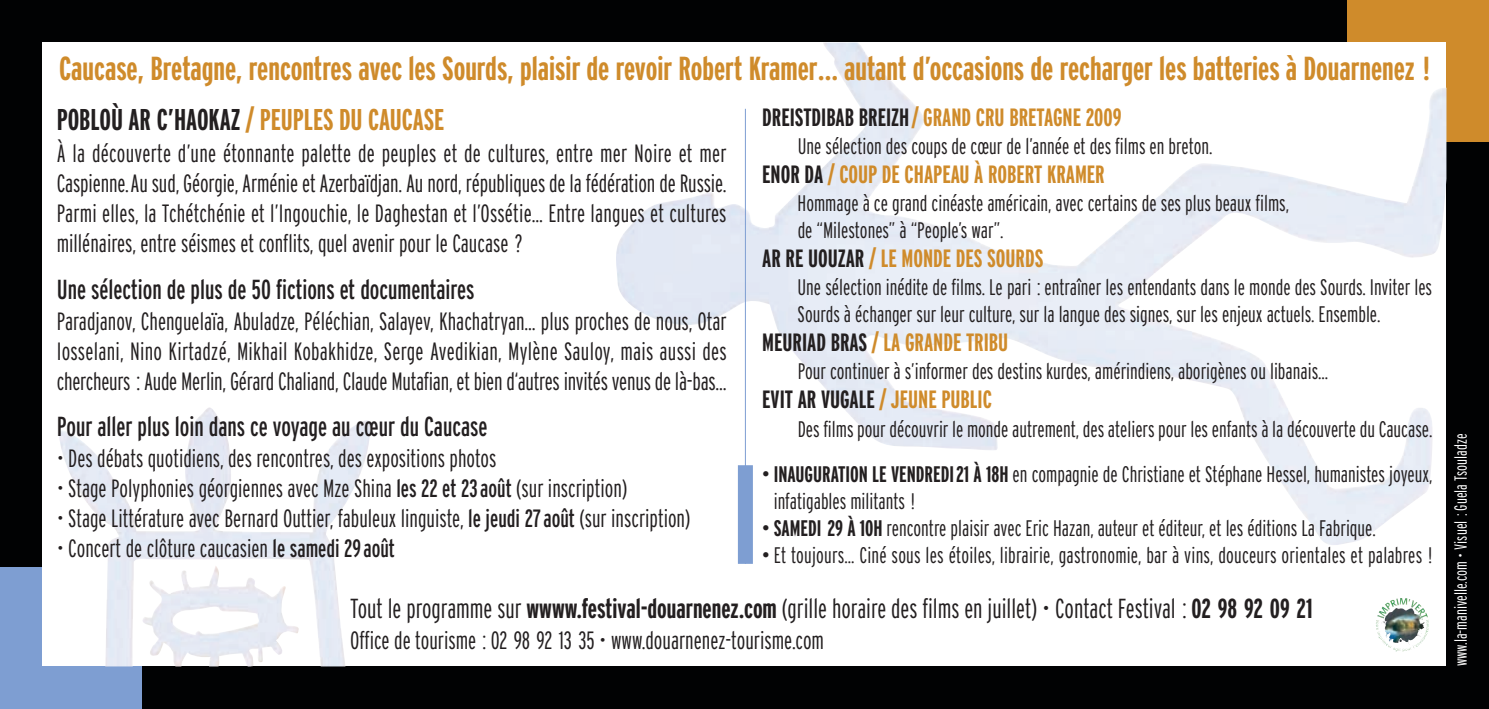
<style>
.page{position:relative;width:1489px;height:709px;background:#fff}
.page>*{position:absolute;margin:0;border:0;box-sizing:border-box;transform-origin:0 0}
.t1{font:700 extra-condensed 33.25px "Interstate";color:#cf8b2b}
.t2{font:700 extra-condensed 30px "Interstate";color:#cf8b2b}
.t3{font:300 extra-condensed 27.5px "Interstate";color:#231f20}
.t4{font:extra-condensed 27.5px "Interstate";color:#231f20}
.t5{font:300 extra-condensed 25px/30px "Interstate";color:#231f20;text-align:justify}
.t6{font:700 extra-condensed 25px "Interstate";color:#cf8b2b}
.t7{font:700 extra-condensed 25px "Interstate";color:#231f20}
.t8{font:300 extra-condensed 22.5px/27px "Interstate";color:#231f20}
.t9{font:300 extra-condensed 17.5px "Interstate";color:#fff}
.s1{color:#231f20}
.s2{font-weight:400}
.s3{color:#cf8b2b}
.s4{font-weight:700}
</style>
<div class="page">
<div style="left:0;top:0;width:1488px;height:709px;background:#010203"></div>
<div style="left:1346px;top:0;width:142px;height:142px;background:#cf8b2b"></div>
<div style="left:0;top:567px;width:142px;height:142px;background:#7e9ed2"></div>
<div style="left:43px;top:43px;width:1403px;height:623px;background:#fff"></div>
<img style="left:59px;top:407px;width:311px;height:259px">
<img style="left:1372px;top:595px;width:59px;height:59px;border-radius:50%">
<img style="left:1416px;top:623px;width:12px;height:22px">
<hr style="left:745px;top:109px;width:1px;height:455px;background:#7e9ed2">
<div style="left:738px;top:465px;width:15px;height:99px;background:#7e9ed2"></div>
<h1 class="t1" style="left:59px;top:49px;width:1371px">Caucase, Bretagne, rencontres avec les Sourds, plaisir de revoir Robert Kramer… autant d’occasions de recharger les batteries à Douarnenez !</h1>
<p class="t2" style="left:57px;top:102px;width:389px"><span class="s1">POBLOÙ AR C’HAOKAZ</span> / PEUPLES DU CAUCASE</p>
<p class="t5" style="left:57px;top:139px;width:671px">À la découverte d’une étonnante palette de peuples et de cultures, entre mer Noire et mer Caspienne.Au sud, Géorgie, Arménie et Azerbaïdjan. Au nord, républiques de la fédération de Russie.<br>Parmi elles, la Tchétchénie et l’Ingouchie, le Daghestan et l’Ossétie… Entre langues et cultures millénaires, entre séismes et conflits, quel avenir pour le Caucase ?</p>
<p class="t4" style="left:57px;top:273px;width:419px">Une sélection de plus de 50 fictions et documentaires</p>
<p class="t5" style="left:57px;top:306px;width:671px">Paradjanov, Chenguelaïa, Abuladze, Péléchian, Salayev, Khachatryan… plus proches de nous, Otar Iosselani, Nino Kirtadzé, Mikhail Kobakhidze, Serge Avedikian, Mylène Sauloy, mais aussi des chercheurs : Aude Merlin, Gérard Chaliand, Claude Mutafian, et bien d‘autres invités venus de là-bas…</p>
<p class="t4" style="left:57px;top:410px;width:432px">Pour aller plus loin dans ce voyage au cœur du Caucase</p>
<p class="t5" style="left:57px;top:443px;width:441px">• Des débats quotidiens, des rencontres, des expositions photos</p>
<p class="t5" style="left:57px;top:473px;width:572px">• Stage Polyphonies géorgiennes avec Mze Shina <span class="s2">les 22 et 23août</span> (sur inscription)</p>
<p class="t5" style="left:57px;top:503px;width:635px">• Stage Littérature avec Bernard Outtier, fabuleux linguiste, <span class="s2">le jeudi 27août</span> (sur inscription)</p>
<p class="t5" style="left:57px;top:533px;width:340px">• Concert de clôture caucasien <span class="s2">le samedi 29août</span></p>
<p class="t6" style="left:762px;top:103px;width:361px"><span class="s1">DREISTDIBAB BREIZH</span>/ GRAND CRU BRETAGNE 2009</p>
<p class="t8" style="left:797px;top:133px;width:416px">Une sélection des coups de cœur de l’année et des films en breton.</p>
<p class="t6" style="left:762px;top:160px;width:344px"><span class="s1">ENOR DA</span> / COUP DE CHAPEAU À ROBERT KRAMER</p>
<p class="t8" style="left:797px;top:190px;width:493px">Hommage à ce grand cinéaste américain, avec certains de ses plus beaux films, de “Milestones” à “People’s war”.</p>
<p class="t6" style="left:762px;top:244px;width:283px"><span class="s1">AR RE UOUZAR</span> / LE MONDE DES SOURDS</p>
<p class="t8" style="left:797px;top:274px;width:636px">Une sélection inédite de films. Le pari : entraîner les entendants dans le monde des Sourds. Inviter les<br>Sourds à échanger sur leur culture, sur la langue des signes, sur les enjeux actuels. Ensemble.</p>
<p class="t6" style="left:762px;top:328px;width:248px"><span class="s1">MEURIAD BRAS</span> / LA GRANDE TRIBU</p>
<p class="t8" style="left:797px;top:358px;width:532px">Pour continuer à s’informer des destins kurdes, amérindiens, aborigènes ou libanais…</p>
<p class="t7" style="left:762px;top:385px;width:231px">EVIT AR VUGALE <span class="s3">/ JEUNE PUBLIC</span></p>
<p class="t8" style="left:797px;top:415px;width:636px">Des films pour découvrir le monde autrement, des ateliers pour les enfants à la découverte du Caucase.</p>
<p class="t8" style="left:773px;top:460px;width:660px;text-indent:-12px"><span class="s4">• INAUGURATION LE VENDREDI21 À 18H</span> en compagnie de Christiane et Stéphane Hessel, humanistes joyeux, infatigables militants !</p>
<p class="t8" style="left:762px;top:514px;width:615px"><span class="s4">• SAMEDI 29 À 10H</span> rencontre plaisir avec Eric Hazan, auteur et éditeur, et les éditions La Fabrique.</p>
<p class="t8" style="left:762px;top:541px;width:671px"><span class="s4">•</span> Et toujours… Ciné sous les étoiles, librairie, gastronomie, bar à vins, douceurs orientales et palabres !</p>
<p class="t3" style="left:350px;top:592px;width:964px">Tout le programme sur <span class="s4">wwww.festival-douarnenez.com</span> (grille horaire des films en juillet) • Contact Festival : <span class="s4">02 98 92 09 21</span></p>
<p class="t5" style="left:350px;top:625px;width:475px">Office de tourisme : 02 98 92 13 35 • www.douarnenez-tourisme.com</p>
<p class="t9" style="left:1450px;top:666px;width:234px;rotate:-90deg">www.la-manivelle.com • Visuel : Guela Tsouladze</p>
</div>
